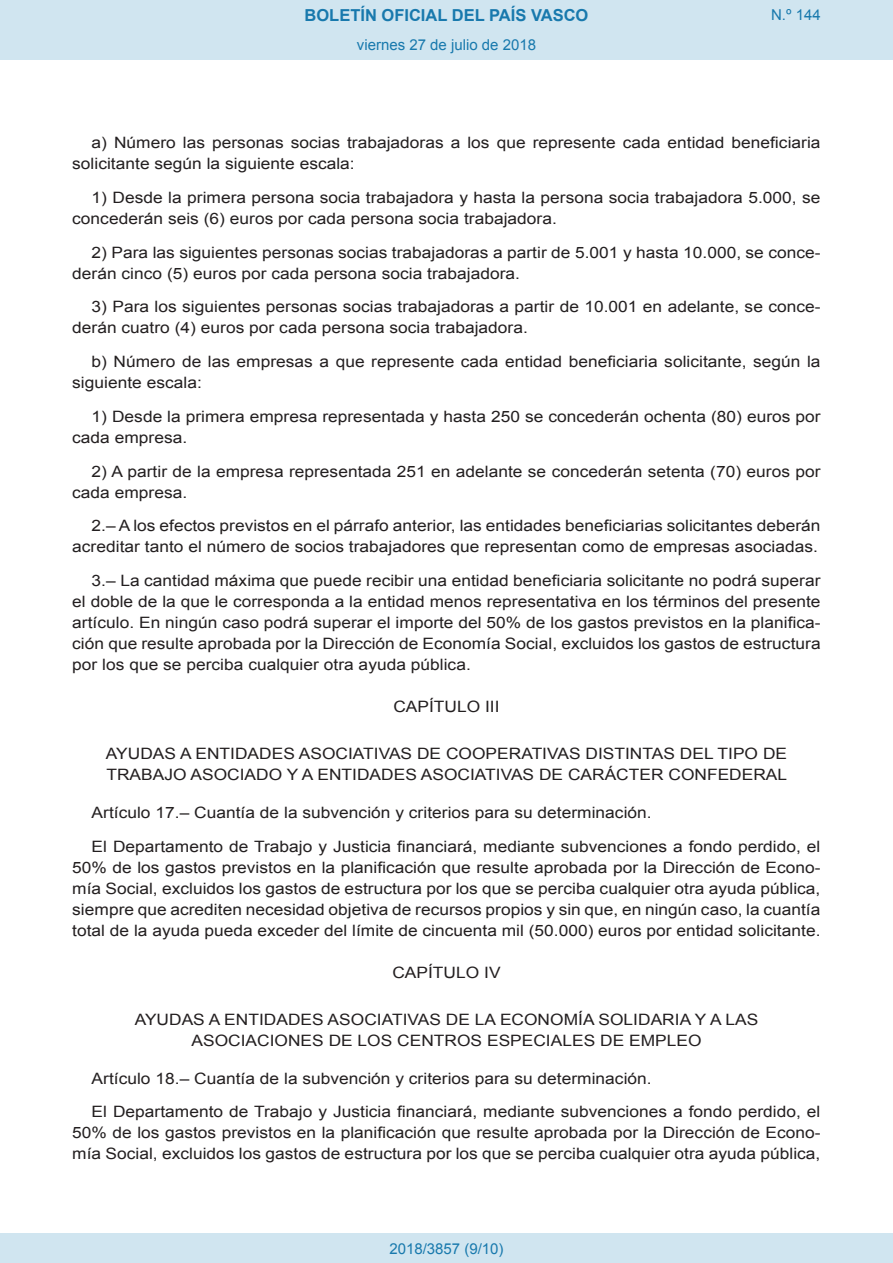
<style>
.page{position:relative;width:893px;height:1263px;background:#fff}
.page>*{position:absolute;margin:0;border:0;box-sizing:border-box;transform-origin:0 0}
.t1{font:700 16.5px "Arial";color:#1879ad}
.BOPVDetalle{font:15.6px/21px "Arial";color:#231f20;scale:1.11 1}
.BOPVClave{font:15.6px/21px "Arial";color:#231f20;scale:1.11 1}
.Paginacion_Centro{font:15px "Arial";color:#1879ad}
</style>
<div class="page">
<div style="left:0;top:0;width:893px;height:60px;background:#d0e5f0"></div>
<div style="left:0;top:1233px;width:893px;height:30px;background:#d0e5f0"></div>
<p class="t1" style="left:305px;top:4px;width:285px">BOLETÍN OFICIAL DEL PAÍS VASCO</p>
<p class="Paginacion_Centro" style="left:357px;top:35px;width:181px">viernes 27 de julio de 2018</p>
<p class="Paginacion_Centro" style="left:771px;top:5px;width:51px">N.º 144</p>
<p class="BOPVDetalle" style="left:72px;top:132px;width:676px;text-indent:19px">a) Número las personas socias trabajadoras a los que represente cada entidad beneficiaria solicitante según la siguiente escala:</p>
<p class="BOPVDetalle" style="left:72px;top:187px;width:676px;text-indent:19px">1) Desde la primera persona socia trabajadora y hasta la persona socia trabajadora 5.000, se concederán seis (6) euros por cada persona socia trabajadora.</p>
<p class="BOPVDetalle" style="left:72px;top:242px;width:676px;text-indent:19px">2) Para las siguientes personas socias trabajadoras a partir de 5.001 y hasta 10.000, se conce&shy;derán cinco (5) euros por cada persona socia trabajadora.</p>
<p class="BOPVDetalle" style="left:72px;top:297px;width:676px;text-indent:19px">3) Para los siguientes personas socias trabajadoras a partir de 10.001 en adelante, se conce&shy;derán cuatro (4) euros por cada persona socia trabajadora.</p>
<p class="BOPVDetalle" style="left:72px;top:351px;width:676px;text-indent:19px">b) Número de las empresas a que represente cada entidad beneficiaria solicitante, según la siguiente escala:</p>
<p class="BOPVDetalle" style="left:72px;top:406px;width:676px;text-indent:19px">1) Desde la primera empresa representada y hasta 250 se concederán ochenta (80) euros por cada empresa.</p>
<p class="BOPVDetalle" style="left:72px;top:461px;width:676px;text-indent:19px">2) A partir de la empresa representada 251 en adelante se concederán setenta (70) euros por cada empresa.</p>
<p class="BOPVDetalle" style="left:72px;top:516px;width:676px;text-align:right">2.– A los efectos previstos en el párrafo anterior, las entidades beneficiarias solicitantes deberán acreditar tanto el número de socios trabajadores que representan como de empresas asociadas.</p>
<p class="BOPVDetalle" style="left:72px;top:570px;width:676px;text-align:justify;text-indent:19px">3.– La cantidad máxima que puede recibir una entidad beneficiaria solicitante no podrá superar el doble de la que le corresponda a la entidad menos representativa en los términos del presente artículo. En ningún caso podrá superar el importe del 50% de los gastos previstos en la planifica&shy;ción que resulte aprobada por la Dirección de Economía Social, excluidos los gastos de estructura por los que se perciba cualquier otra ayuda pública.</p>
<p class="BOPVClave" style="left:393px;top:697px;width:97px">CAPÍTULO III</p>
<p class="BOPVClave" style="left:106px;top:743px;width:615px">AYUDAS A ENTIDADES ASOCIATIVAS DE COOPERATIVAS DISTINTAS DEL TIPO DE<br>TRABAJO ASOCIADO Y A ENTIDADES ASOCIATIVAS DE CARÁCTER CONFEDERAL</p>
<p class="BOPVDetalle" style="left:92px;top:802px;width:506px">Artículo 17.– Cuantía de la subvención y criterios para su determinación.</p>
<p class="BOPVDetalle" style="left:72px;top:836px;width:676px;text-align:justify;text-indent:19px">El Departamento de Trabajo y Justicia financiará, mediante subvenciones a fondo perdido, el 50% de los gastos previstos en la planificación que resulte aprobada por la Dirección de Econo&shy;mía Social, excluidos los gastos de estructura por los que se perciba cualquier otra ayuda pública, siempre que acrediten necesidad objetiva de recursos propios y sin que, en ningún caso, la cuantía total de la ayuda pueda exceder del límite de cincuenta mil (50.000) euros por entidad solicitante.</p>
<p class="BOPVClave" style="left:392px;top:962px;width:99px">CAPÍTULO IV</p>
<p class="BOPVClave" style="left:135px;top:1009px;width:563px;text-align:center">AYUDAS A ENTIDADES ASOCIATIVAS DE LA ECONOMÍA SOLIDARIA Y A LAS<br>ASOCIACIONES DE LOS CENTROS ESPECIALES DE EMPLEO</p>
<p class="BOPVDetalle" style="left:92px;top:1068px;width:506px">Artículo 18.– Cuantía de la subvención y criterios para su determinación.</p>
<p class="BOPVDetalle" style="left:72px;top:1101px;width:676px;text-align:justify;text-indent:19px">El Departamento de Trabajo y Justicia financiará, mediante subvenciones a fondo perdido, el 50% de los gastos previstos en la planificación que resulte aprobada por la Dirección de Econo&shy;mía Social, excluidos los gastos de estructura por los que se perciba cualquier otra ayuda pública,</p>
<p class="Paginacion_Centro" style="left:389px;top:1238px;width:116px">2018/3857 (9/10)</p>
</div>
